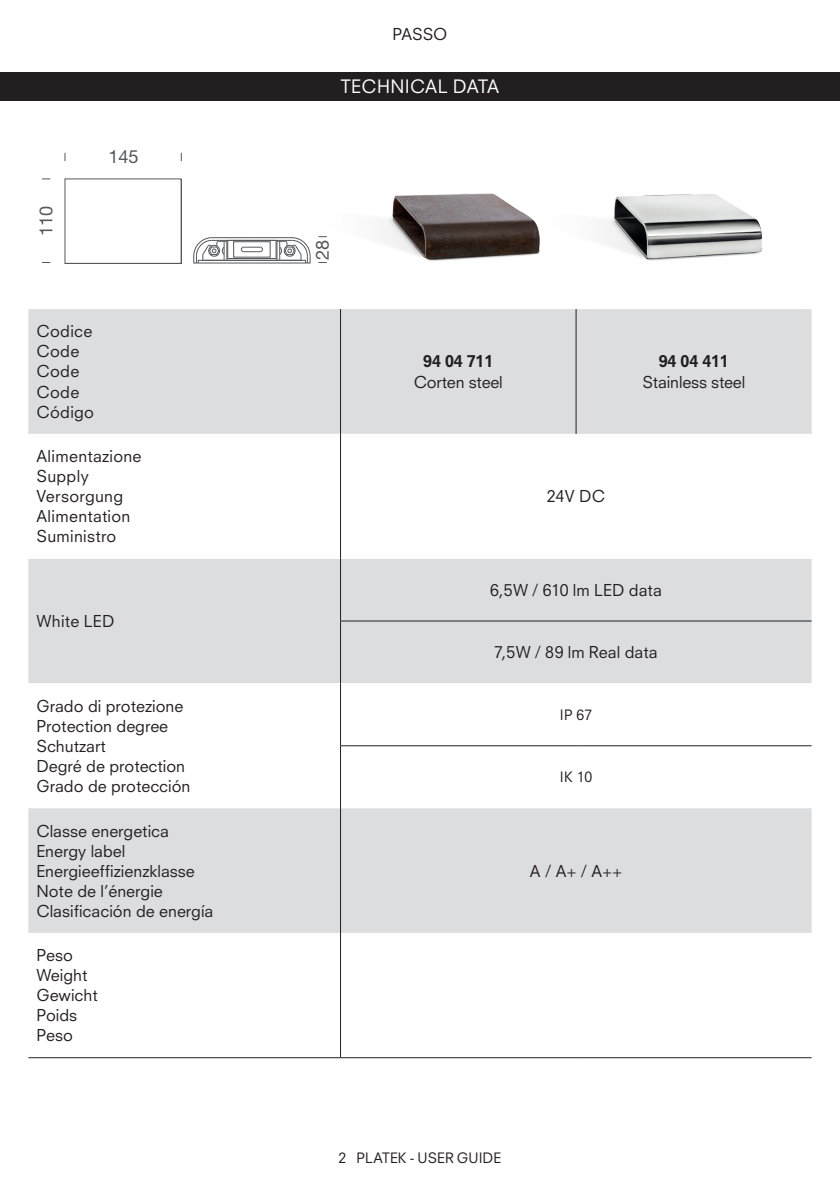
<style>
.page{position:relative;width:840px;height:1191px;background:#fff}
.page>*{position:absolute;margin:0;border:0;box-sizing:border-box;transform-origin:0 0}
.t1{font:18.2px "Helvetica Neue";color:#57585a}
.t2{font:18px "Neuzeit SLT Std";letter-spacing:.015em;color:#fff}
.t3{font:16px/20px "Neuzeit SLT Std";color:#231f20}
.t4{font:16px/20px "Neuzeit SLT Std";letter-spacing:.02em;color:#231f20}
.t5{font:800 16px "Neuzeit SLT Std";letter-spacing:-.01em;color:#231f20}
.t6{font:14px "Neuzeit SLT Std";letter-spacing:.005em;color:#231f20}
</style>
<div class="page">
<div style="left:28px;top:309px;width:783px;height:125px;background:#dcdddf"></div>
<svg style="left:28px;top:558px;width:783px;height:375px;fill:#dcdddf"></svg>
<hr style="left:340px;top:309px;width:1px;height:125px;background:#231f20">
<hr style="left:575px;top:309px;width:1px;height:125px;background:#231f20">
<hr style="left:340px;top:434px;width:1px;height:124px;background:#231f20">
<hr style="left:340px;top:558px;width:1px;height:63px;background:#231f20">
<hr style="left:340px;top:621px;width:1px;height:62px;background:#231f20">
<hr style="left:340px;top:620px;width:235px;height:1px;background:#231f20">
<hr style="left:575px;top:620px;width:236px;height:1px;background:#231f20">
<hr style="left:340px;top:683px;width:1px;height:62px;background:#231f20">
<hr style="left:340px;top:746px;width:1px;height:62px;background:#231f20">
<hr style="left:340px;top:745px;width:235px;height:1px;background:#231f20">
<hr style="left:575px;top:745px;width:236px;height:1px;background:#231f20">
<hr style="left:340px;top:808px;width:1px;height:125px;background:#231f20">
<hr style="left:28px;top:1057px;width:312px;height:1px;background:#231f20">
<hr style="left:340px;top:933px;width:1px;height:124px;background:#231f20">
<hr style="left:340px;top:1057px;width:235px;height:1px;background:#231f20">
<hr style="left:575px;top:1057px;width:236px;height:1px;background:#231f20">
<div style="left:0;top:72px;width:839px;height:28px;background:#231f20"></div>
<img style="left:318px;top:193px;width:218px;height:70px">
<img style="left:536px;top:194px;width:226px;height:67px">
<svg style="left:193px;top:237px;width:117px;height:27px"></svg>
<svg style="left:64px;top:178px;width:118px;height:86px"></svg>
<p class="t1" style="left:35px;top:236px;width:32px;rotate:-90deg">110</p>
<p class="t1" style="left:108px;top:146px;width:32px">145</p>
<p class="t4" style="left:36px;top:321px;width:57px">Codice<br>Code</p>
<p class="t3" style="left:36px;top:361px;width:44px">Code</p>
<p class="t3" style="left:36px;top:381px;width:44px">Code</p>
<p class="t3" style="left:36px;top:401px;width:59px">Código</p>
<p class="t4" style="left:36px;top:446px;width:107px">Alimentazione<br>Supply</p>
<p class="t3" style="left:36px;top:486px;width:88px">Versorgung</p>
<p class="t4" style="left:36px;top:506px;width:95px">Alimentation</p>
<p class="t4" style="left:36px;top:526px;width:81px">Suministro</p>
<p class="t4" style="left:36px;top:611px;width:80px">White LED</p>
<p class="t3" style="left:36px;top:695px;width:148px">Grado di protezione</p>
<p class="t3" style="left:36px;top:715px;width:133px">Protection degree</p>
<p class="t3" style="left:36px;top:735px;width:71px">Schutzart</p>
<p class="t3" style="left:36px;top:755px;width:150px">Degré de protection</p>
<p class="t3" style="left:36px;top:775px;width:155px">Grado de protección</p>
<p class="t3" style="left:36px;top:820px;width:178px">Classe energetica<br>Energy label<br>Energieeffizienzklasse<br>Note de l’énergie<br>Clasificación de energía</p>
<p class="t3" style="left:36px;top:945px;width:63px">Peso<br>Weight<br>Gewicht<br>Poids<br>Peso</p>
<p class="t3" style="left:392px;top:24px;width:56px">PASSO</p>
<p class="t2" style="left:340px;top:75px;width:160px">TECHNICAL DATA</p>
<p class="t1" style="left:311px;top:260px;width:22px;rotate:-90deg">28</p>
<p class="t5" style="left:423px;top:352px;width:71px">94 04 711</p>
<p class="t3" style="left:413px;top:371px;width:90px">Corten steel</p>
<p class="t5" style="left:658px;top:352px;width:71px">94 04 411</p>
<p class="t3" style="left:642px;top:371px;width:104px">Stainless steel</p>
<p class="t3" style="left:546px;top:486px;width:60px">24V DC</p>
<p class="t3" style="left:490px;top:579px;width:173px">6,5W / 610 lm LED data</p>
<p class="t3" style="left:494px;top:642px;width:165px">7,5W / 89 lm Real data</p>
<p class="t6" style="left:559px;top:706px;width:34px">IP 67</p>
<p class="t6" style="left:559px;top:768px;width:34px">IK 10</p>
<p class="t3" style="left:529px;top:860px;width:94px">A / A+ / A++</p>
<p class="t6" style="left:338px;top:1149px;width:164px">2 PLATEK - USER GUIDE</p>
</div>
